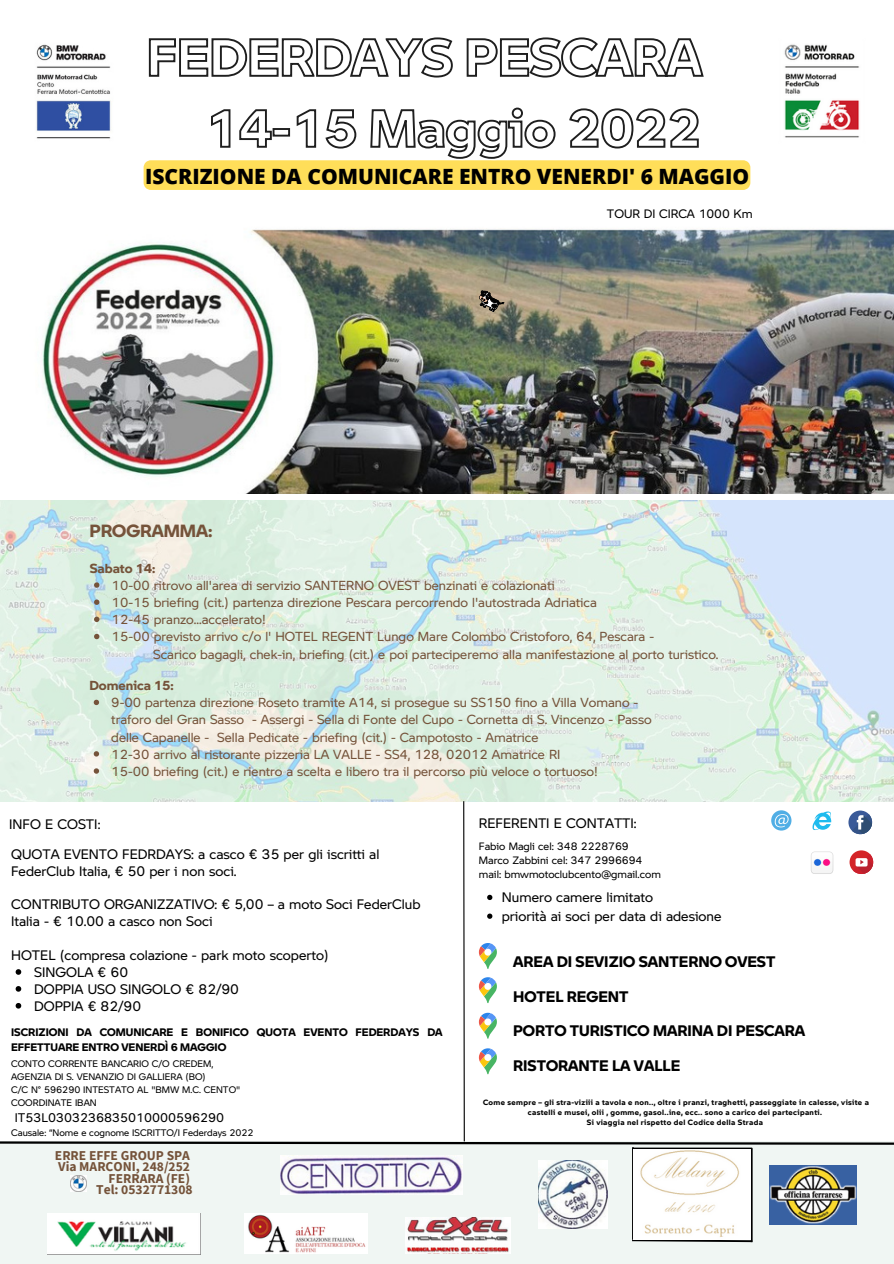
<style>
.page{position:relative;width:894px;height:1264px;background:#fff}
.page>*{position:absolute;margin:0;border:0;box-sizing:border-box;transform-origin:0 0}
.t1{font:800 21px "Open Sans";color:#000}
.t2{font:700 17.4px "BMW Motorrad";color:#75533a}
.t3{font:700 15px "BMW Motorrad";color:#000}
.t4{font:13.5px/17px "BMW Motorrad";color:#000}
.t5{font:700 13.5px "Source Sans Pro";color:#75533a}
.t6{font:12.9px/17.1px "BMW Motorrad";color:#75533a}
.t7{font:700 12.9px "BMW Motorrad";color:#75533a}
.t8{font:12.3px "BMW Motorrad";color:#000}
.t9{font:12px "BMW Motorrad";color:#000}
.t10{font:700 10.65px/14.9px "BMW Motorrad";color:#000}
.t11{font:10.5px "BMW Motorrad";color:#000}
.t12{font:9.3px "BMW Motorrad";color:#000}
.t13{font:700 7.5px/10.1px "BMW Motorrad";letter-spacing:.05em;color:#000;text-align:center}
</style>
<div class="page">
<div style="left:0;top:1141px;width:893px;height:122px;background:#f0f6f3"></div>
<img style="left:0;top:500px;width:893px;height:300px">
<img style="left:42px;top:229px;width:851px;height:264px">
<img style="left:36px;top:44px;width:75px;height:95px">
<img style="left:784px;top:44px;width:76px;height:94px">
<img style="left:70px;top:1175px;width:17px;height:16px">
<img style="left:405px;top:1217px;width:105px;height:36px">
<img style="left:244px;top:1213px;width:123px;height:40px">
<img style="left:47px;top:1213px;width:153px;height:41px">
<img style="left:280px;top:1155px;width:182px;height:39px">
<img style="left:538px;top:1160px;width:69px;height:68px">
<img style="left:769px;top:1165px;width:87px;height:59px">
<hr style="left:632px;top:1147px;width:120px;height:2px;background:#000">
<svg style="left:632px;top:1238px;width:121px;height:4px"></svg>
<hr style="left:750px;top:1148px;width:2px;height:94px;background:#000">
<hr style="left:632px;top:1147px;width:1px;height:92px;background:#000">
<img style="left:633px;top:1149px;width:117px;height:90px">
<svg style="left:477px;top:289px;width:27px;height:26px"></svg>
<svg style="left:148px;top:37px;width:556px;height:41px"></svg>
<svg style="left:143px;top:107px;width:607px;height:83px"></svg>
<svg style="left:94px;top:582px;width:5px;height:5px"></svg>
<svg style="left:94px;top:599px;width:5px;height:6px"></svg>
<svg style="left:94px;top:616px;width:5px;height:6px"></svg>
<svg style="left:94px;top:634px;width:5px;height:5px"></svg>
<svg style="left:94px;top:699px;width:5px;height:6px"></svg>
<svg style="left:94px;top:751px;width:5px;height:5px"></svg>
<svg style="left:94px;top:768px;width:5px;height:5px"></svg>
<svg style="left:0;top:800px;width:893px;height:345px"></svg>
<p class="t1" style="left:145px;top:161px;width:605px">ISCRIZIONE DA COMUNICARE ENTRO VENERDI' 6 MAGGIO</p>
<p class="t2" style="left:89px;top:517px;width:124px">PROGRAMMA:</p>
<p class="t7" style="left:90px;top:558px;width:67px">Sabato 14:</p>
<p class="t9" style="left:606px;top:204px;width:147px">TOUR DI CIRCA 1000 Km</p>
<p class="t6" style="left:112px;top:576px;width:444px">10-00 ritrovo all'area di servizio SANTERNO OVEST benzinati e colazionati</p>
<p class="t6" style="left:112px;top:593px;width:486px">10-15 briefing (cit.) partenza direzione Pescara percorrendo l'autostrada Adriatica</p>
<p class="t6" style="left:112px;top:610px;width:156px">12-45 pranzo...accelerato!</p>
<p class="t6" style="left:112px;top:627px;width:544px">15-00 previsto arrivo c/o l' HOTEL REGENT Lungo Mare Colombo Cristoforo, 64, Pescara -</p>
<p class="t6" style="left:153px;top:644px;width:566px">Scarico bagagli, chek-in, briefing (cit.) e poi parteciperemo alla manifestazione al porto turistico.</p>
<p class="t6" style="left:111px;top:693px;width:541px">9-00 partenza direzione Roseto tramite A14, si prosegue su SS150 fino a Villa Vomano - traforo del Gran Sasso - Assergi - Sella di Fonte del Cupo - Cornetta di S. Vincenzo - Passo delle Capanelle - Sella Pedicate - briefing (cit.) - Campotosto - Amatrice</p>
<p class="t6" style="left:111px;top:745px;width:450px">12-30 arrivo al ristorante pizzeria LA VALLE - SS4, 128, 02012 Amatrice RI</p>
<p class="t6" style="left:111px;top:762px;width:488px">15-00 briefing (cit.) e rientro a scelta e libero tra il percorso più veloce o tortuoso!</p>
<p class="t7" style="left:89px;top:675px;width:86px">Domenica 15:</p>
<p class="t4" style="left:9px;top:814px;width:93px">INFO E COSTI:</p>
<p class="t4" style="left:11px;top:844px;width:370px">QUOTA EVENTO FEDRDAYS: a casco € 35 per gli iscritti al<br>FederClub Italia, € 50 per i non soci.</p>
<p class="t4" style="left:11px;top:895px;width:411px">CONTRIBUTO ORGANIZZATIVO: € 5,00 – a moto Soci FederClub<br>Italia - € 10.00 a casco non Soci</p>
<p class="t4" style="left:11px;top:946px;width:319px">HOTEL (compresa colazione - park moto scoperto)</p>
<p class="t4" style="left:34px;top:963px;width:96px">SINGOLA € 60</p>
<p class="t4" style="left:34px;top:980px;width:206px">DOPPIA USO SINGOLO € 82/90</p>
<p class="t4" style="left:34px;top:996px;width:109px">DOPPIA € 82/90</p>
<p class="t10" style="left:11px;top:1023px;width:433px">ISCRIZIONI DA COMUNICARE E BONIFICO QUOTA EVENTO FEDERDAYS DA<br>EFFETTUARE ENTRO VENERDÌ 6 MAGGIO</p>
<p class="t12" style="left:11px;top:1056px;width:203px">CONTO CORRENTE BANCARIO C/O CREDEM,</p>
<p class="t12" style="left:11px;top:1069px;width:196px">AGENZIA DI S. VENANZIO DI GALLIERA (BO)</p>
<p class="t12" style="left:11px;top:1082px;width:231px">C/C N° 596290 INTESTATO AL "BMW M.C. CENTO"</p>
<p class="t12" style="left:11px;top:1095px;width:87px">COORDINATE IBAN</p>
<p class="t8" style="left:15px;top:1108px;width:211px">IT53L0303236835010000596290</p>
<p class="t12" style="left:11px;top:1125px;width:244px">Causale: “Nome e cognome ISCRITTO/I Federdays 2022</p>
<p class="t5" style="left:55px;top:1146px;width:137px">ERRE EFFE GROUP SPA</p>
<p class="t5" style="left:58px;top:1157px;width:133px">Via MARCONI, 248/252</p>
<p class="t5" style="left:109px;top:1169px;width:83px">FERRARA (FE)</p>
<p class="t5" style="left:96px;top:1180px;width:98px">Tel: 0532771308</p>
<p class="t4" style="left:478px;top:814px;width:159px">REFERENTI E CONTATTI:</p>
<p class="t11" style="left:478px;top:838px;width:151px">Fabio Magli cel: 348 2228769</p>
<p class="t11" style="left:478px;top:852px;width:165px">Marco Zabbini cel: 347 2996694</p>
<p class="t11" style="left:478px;top:866px;width:183px">mail: bmwmotoclubcento@gmail.com</p>
<p class="t4" style="left:501px;top:888px;width:153px">Numero camere limitato</p>
<p class="t4" style="left:501px;top:907px;width:221px">priorità ai soci per data di adesione</p>
<p class="t3" style="left:513px;top:949px;width:263px">AREA DI SEVIZIO SANTERNO OVEST</p>
<p class="t3" style="left:513px;top:984px;width:117px">HOTEL REGENT</p>
<p class="t3" style="left:513px;top:1019px;width:293px">PORTO TURISTICO MARINA DI PESCARA</p>
<p class="t3" style="left:513px;top:1054px;width:168px">RISTORANTE LA VALLE</p>
<p class="t13" style="left:483px;top:1097px;width:387px">Come sempre – gli stra-viziii a tavola e non.., oltre i pranzi, traghetti, passeggiate in calesse, visite a castelli e musei, olii , gomme, gasol..ine, ecc.. sono a carico dei partecipanti.</p>
<p class="t13" style="left:586px;top:1117px;width:178px">Si viaggia nel rispetto del Codice della Strada</p>
</div>
